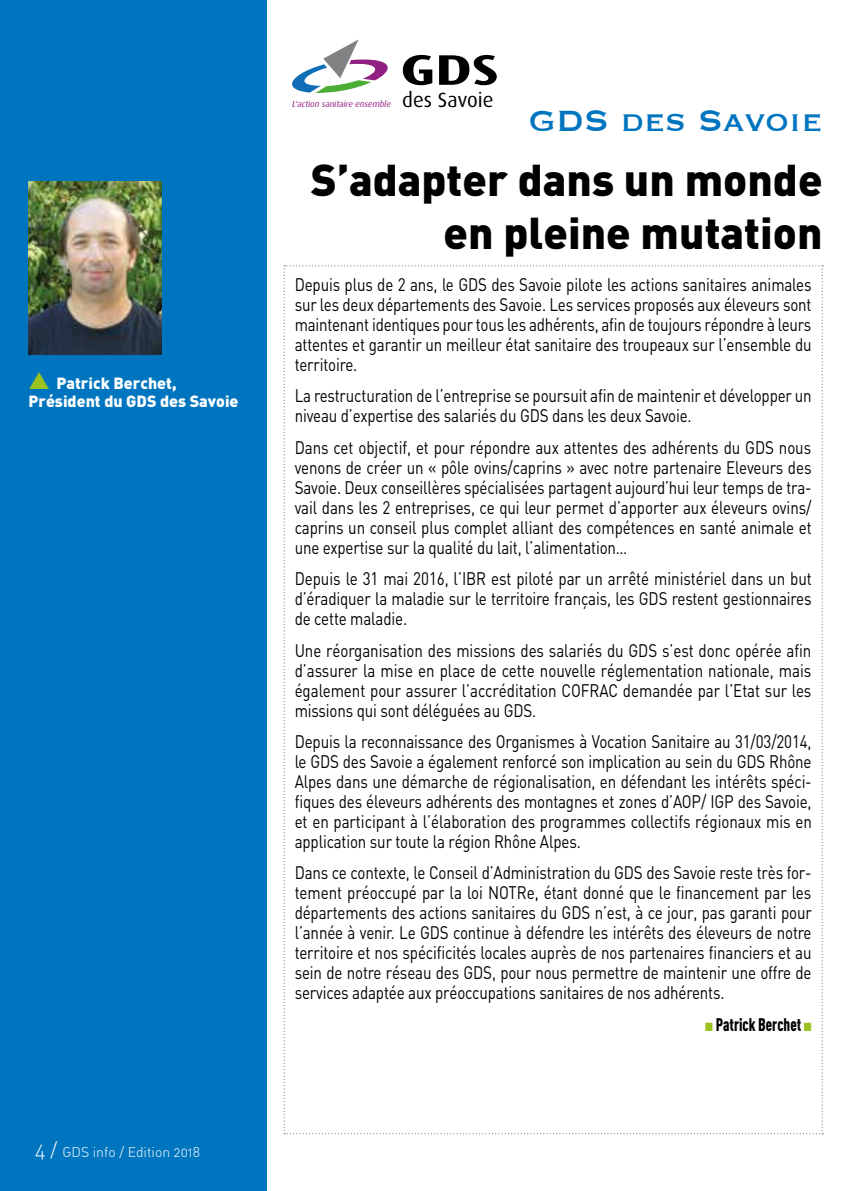
<style>
.page{position:relative;width:851px;height:1191px;background:#fff}
.page>*{position:absolute;margin:0;border:0;box-sizing:border-box;transform-origin:0 0}
.t1{font:900 44px/52.8px "DIN";color:#000;text-align:right}
.t2{font:38px "Copperplate";color:#0075bf}
.t3{font:20.6px "Dax";color:#000}
.t4{font:18px/20px "DIN";letter-spacing:-.01em;color:#000;text-align:justify;scale:.84 1}
.t5{font:900 18px "DIN Cond";color:#000;scale:.85 1}
.t6{font:900 16px/18px "DIN";color:#fff}
.t7{font:14px "DIN Light Alternate";color:#fff}
.t8{font:italic 8.8px "Dax";color:#902082}
.s1{color:#9ac322}
.s2{font-size:20px}
</style>
<div class="page">
<div style="left:0;top:0;width:266px;height:1191px;background:#0075bf"></div>
<svg style="left:283px;top:265px;width:540px;height:869px"></svg>
<img style="left:28px;top:181px;width:134px;height:174px">
<svg style="left:403px;top:55px;width:29px;height:30px"></svg>
<svg style="left:439px;top:55px;width:57px;height:30px"></svg>
<svg style="left:292px;top:39px;width:96px;height:54px"></svg>
<p class="t6" style="left:28px;top:373px;width:212px"><span class="s1">▲</span> Patrick Berchet,<br>Président du GDS des Savoie</p>
<p class="t7" style="left:35px;top:1142px;width:166px"><span class="s2">4 /</span> GDS info / Edition 2018</p>
<p class="t8" style="left:291px;top:99px;width:102px">L'action sanitaire ensemble</p>
<p class="t3" style="left:402px;top:88px;width:93px">des Savoie</p>
<h2 class="t2" style="left:529px;top:96px;width:295px">GDS des Savoie</h2>
<h1 class="t1" style="left:311px;top:152px;width:513px">S’adapter dans un monde en pleine mutation</h1>
<p class="t4" style="left:294px;top:274px;width:616px">Depuis plus de 2 ans, le GDS des Savoie pilote les actions sanitaires animales sur les deux départements des Savoie. Les services proposés aux éleveurs sont maintenant identiques pour tous les adhérents, afin de toujours répondre à leurs attentes et garantir un meilleur état sanitaire des troupeaux sur l’ensemble du territoire.</p>
<p class="t4" style="left:294px;top:385px;width:617px">La restructuration de l’entreprise se poursuit afin de maintenir et développer un niveau d’expertise des salariés du GDS dans les deux Savoie.</p>
<p class="t4" style="left:294px;top:437px;width:617px">Dans cet objectif, et pour répondre aux attentes des adhérents du GDS nous venons de créer un « pôle ovins/caprins » avec notre partenaire Eleveurs des Savoie. Deux conseillères spécialisées partagent aujourd’hui leur temps de tra&shy;vail dans les 2 entreprises, ce qui leur permet d’apporter aux éleveurs ovins/ caprins un conseil plus complet alliant des compétences en santé animale et une expertise sur la qualité du lait, l’alimentation…</p>
<p class="t4" style="left:294px;top:568px;width:617px">Depuis le 31 mai 2016, l’IBR est piloté par un arrêté ministériel dans un but d’éradiquer la maladie sur le territoire français, les GDS restent gestionnaires de cette maladie.</p>
<p class="t4" style="left:294px;top:639px;width:616px">Une réorganisation des missions des salariés du GDS s’est donc opérée afin d’assurer la mise en place de cette nouvelle réglementation nationale, mais également pour assurer l’accréditation COFRAC demandée par l’Etat sur les missions qui sont déléguées au GDS.</p>
<p class="t4" style="left:294px;top:731px;width:617px">Depuis la reconnaissance des Organismes à Vocation Sanitaire au 31/03/2014, le GDS des Savoie a également renforcé son implication au sein du GDS Rhône Alpes dans une démarche de régionalisation, en défendant les intérêts spéci&shy;fiques des éleveurs adhérents des montagnes et zones d’AOP/ IGP des Savoie, et en participant à l’élaboration des programmes collectifs régionaux mis en application sur toute la région Rhône Alpes.</p>
<p class="t4" style="left:294px;top:862px;width:617px">Dans ce contexte, le Conseil d’Administration du GDS des Savoie reste très for&shy;tement préoccupé par la loi NOTRe, étant donné que le financement par les départements des actions sanitaires du GDS n’est, à ce jour, pas garanti pour l’année à venir. Le GDS continue à défendre les intérêts des éleveurs de notre territoire et nos spécificités locales auprès de nos partenaires financiers et au sein de notre réseau des GDS, pour nous permettre de maintenir une offre de services adaptée aux préoccupations sanitaires de nos adhérents.</p>
<p class="t5" style="left:705px;top:1013px;width:127px"><span class="s1">■</span> Patrick Berchet <span class="s1">■</span></p>
</div>
